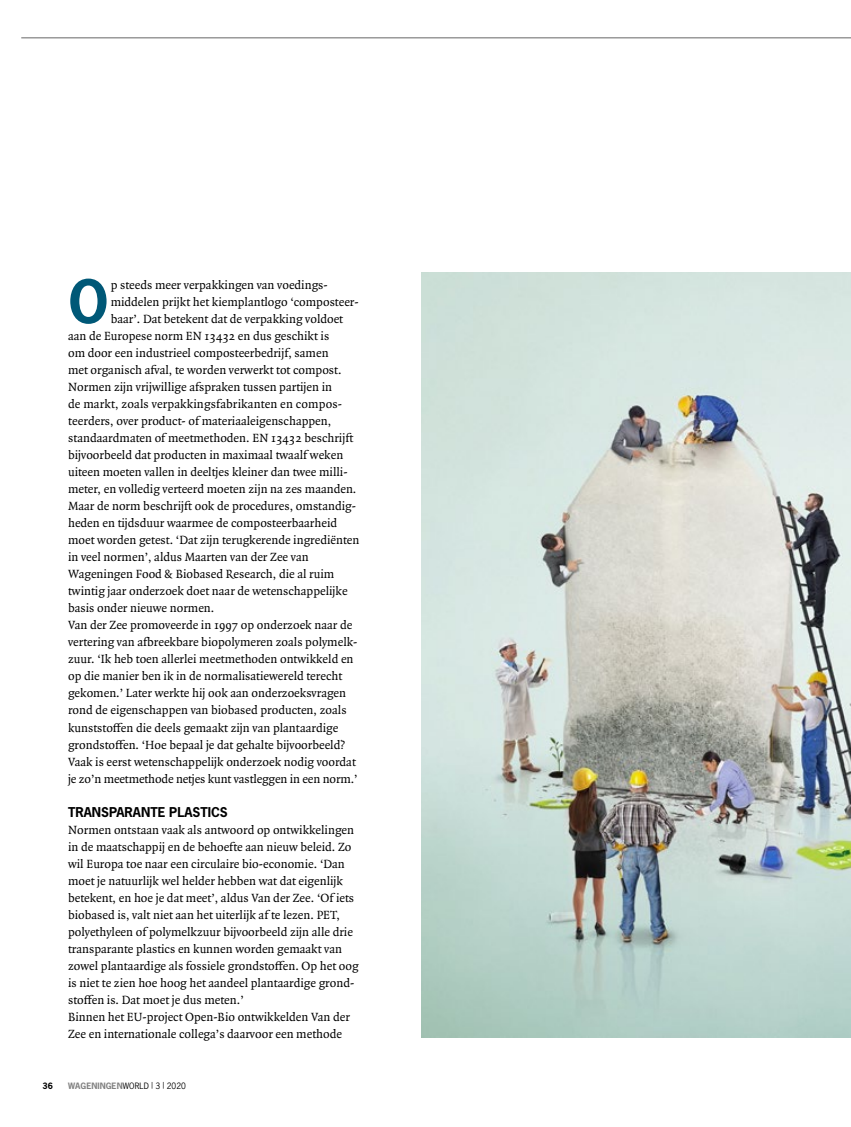
<style>
.page{position:relative;width:851px;height:1127px;background:#fff}
.page>*{position:absolute;margin:0;border:0;box-sizing:border-box;transform-origin:0 0}
.t1{font:700 56.4px "News Gothic Std";color:#005877}
.t2{font:12.75px/17px "Quadraat OT";color:#000}
.t3{font:700 12.75px "News Gothic Std";color:#000}
.t4{font:700 8.25px "News Gothic Std";letter-spacing:.01em;color:#818181}
.t5{font:700 8.25px "News Gothic Std";color:#000}
.s1{font-weight:400;color:#000}
</style>
<div class="page">
<img style="left:421px;top:272px;width:429px;height:765px">
<svg style="left:21px;top:37px;width:829px;height:2px;background:#b2b2b2"></svg>
<h1 class="t1" style="left:68px;top:264px;width:42px">O</h1>
<p class="t2" style="left:111px;top:277px;width:217px">p steeds meer verpakkingen van voedings-</p>
<p class="t2" style="left:111px;top:294px;width:249px">middelen prijkt het kiemplantlogo ‘composteer-</p>
<p class="t2" style="left:111px;top:311px;width:234px">baar’. Dat betekent dat de verpakking voldoet</p>
<p class="t2" style="left:68px;top:328px;width:263px">aan de Europese norm EN 13432 en dus geschikt is</p>
<p class="t2" style="left:68px;top:345px;width:262px">om door een industrieel composteerbedrijf, samen</p>
<p class="t2" style="left:68px;top:362px;width:275px">met organisch afval, te worden verwerkt tot compost.</p>
<p class="t2" style="left:68px;top:379px;width:265px">Normen zijn vrijwillige afspraken tussen partijen in</p>
<p class="t2" style="left:68px;top:396px;width:275px">de markt, zoals verpakkingsfabrikanten en compos-</p>
<p class="t2" style="left:68px;top:413px;width:265px">teerders, over product- of materiaaleigenschappen,</p>
<p class="t2" style="left:68px;top:430px;width:287px">standaardmaten of meetmethoden. EN 13432 beschrijft</p>
<p class="t2" style="left:68px;top:447px;width:277px">bijvoorbeeld dat producten in maximaal twaalf weken</p>
<p class="t2" style="left:68px;top:464px;width:281px">uiteen moeten vallen in deeltjes kleiner dan twee milli-</p>
<p class="t2" style="left:68px;top:481px;width:290px">meter, en volledig verteerd moeten zijn na zes maanden.</p>
<p class="t2" style="left:68px;top:498px;width:289px">Maar de norm beschrijft ook de procedures, omstandig-</p>
<p class="t2" style="left:68px;top:515px;width:270px">heden en tijdsduur waarmee de composteerbaarheid</p>
<p class="t2" style="left:68px;top:532px;width:293px">moet worden getest. ‘Dat zijn terugkerende ingrediënten</p>
<p class="t2" style="left:68px;top:549px;width:242px">in veel normen’, aldus Maarten van der Zee van</p>
<p class="t2" style="left:68px;top:566px;width:267px">Wageningen Food &amp; Biobased Research, die al ruim</p>
<p class="t2" style="left:68px;top:583px;width:281px">twintig jaar onderzoek doet naar de wetenschappelijke</p>
<p class="t2" style="left:68px;top:600px;width:148px">basis onder nieuwe normen.</p>
<p class="t2" style="left:68px;top:617px;width:286px">Van der Zee promoveerde in 1997 op onderzoek naar de</p>
<p class="t2" style="left:68px;top:634px;width:290px">vertering van afbreekbare biopolymeren zoals polymelk-</p>
<p class="t2" style="left:68px;top:651px;width:287px">zuur. ‘Ik heb toen allerlei meetmethoden ontwikkeld en</p>
<p class="t2" style="left:68px;top:668px;width:275px">op die manier ben ik in de normalisatiewereld terecht</p>
<p class="t2" style="left:68px;top:685px;width:279px">gekomen.’ Later werkte hij ook aan onderzoeksvragen</p>
<p class="t2" style="left:68px;top:702px;width:280px">rond de eigenschappen van biobased producten, zoals</p>
<p class="t2" style="left:68px;top:719px;width:272px">kunststoffen die deels gemaakt zijn van plantaardige</p>
<p class="t2" style="left:68px;top:736px;width:278px">grondstoffen. ‘Hoe bepaal je dat gehalte bijvoorbeeld?</p>
<p class="t2" style="left:68px;top:753px;width:289px">Vaak is eerst wetenschappelijk onderzoek nodig voordat</p>
<p class="t2" style="left:68px;top:770px;width:291px">je zo’n meetmethode netjes kunt vastleggen in een norm.’</p>
<p class="t3" style="left:68px;top:803px;width:161px">TRANSPARANTE PLASTICS</p>
<p class="t2" style="left:68px;top:821px;width:292px">Normen ontstaan vaak als antwoord op ontwikkelingen in de maatschappij en de behoefte aan nieuw beleid. Zo wil Europa toe naar een circulaire bio-economie. ‘Dan moet je natuurlijk wel helder hebben wat dat eigenlijk betekent, en hoe je dat meet’, aldus Van der Zee. ‘Of iets biobased is, valt niet aan het uiterlijk af te lezen. PET, polyethyleen of polymelkzuur bijvoorbeeld zijn alle drie transparante plastics en kunnen worden gemaakt van zowel plantaardige als fossiele grondstoffen. Op het oog is niet te zien hoe hoog het aandeel plantaardige grond&shy;stoffen is. Dat moet je dus meten.’<br>Binnen het EU-project Open-Bio ontwikkelden Van der Zee en internationale collega’s daarvoor een methode</p>
<p class="t5" style="left:43px;top:1080px;width:12px">36</p>
<p class="t4" style="left:68px;top:1080px;width:119px">WAGENINGEN<span class="s1">WORLD</span> <sup>|</sup> <span class="s1">3</span> <sup>|</sup> <span class="s1">2020</span></p>
</div>
